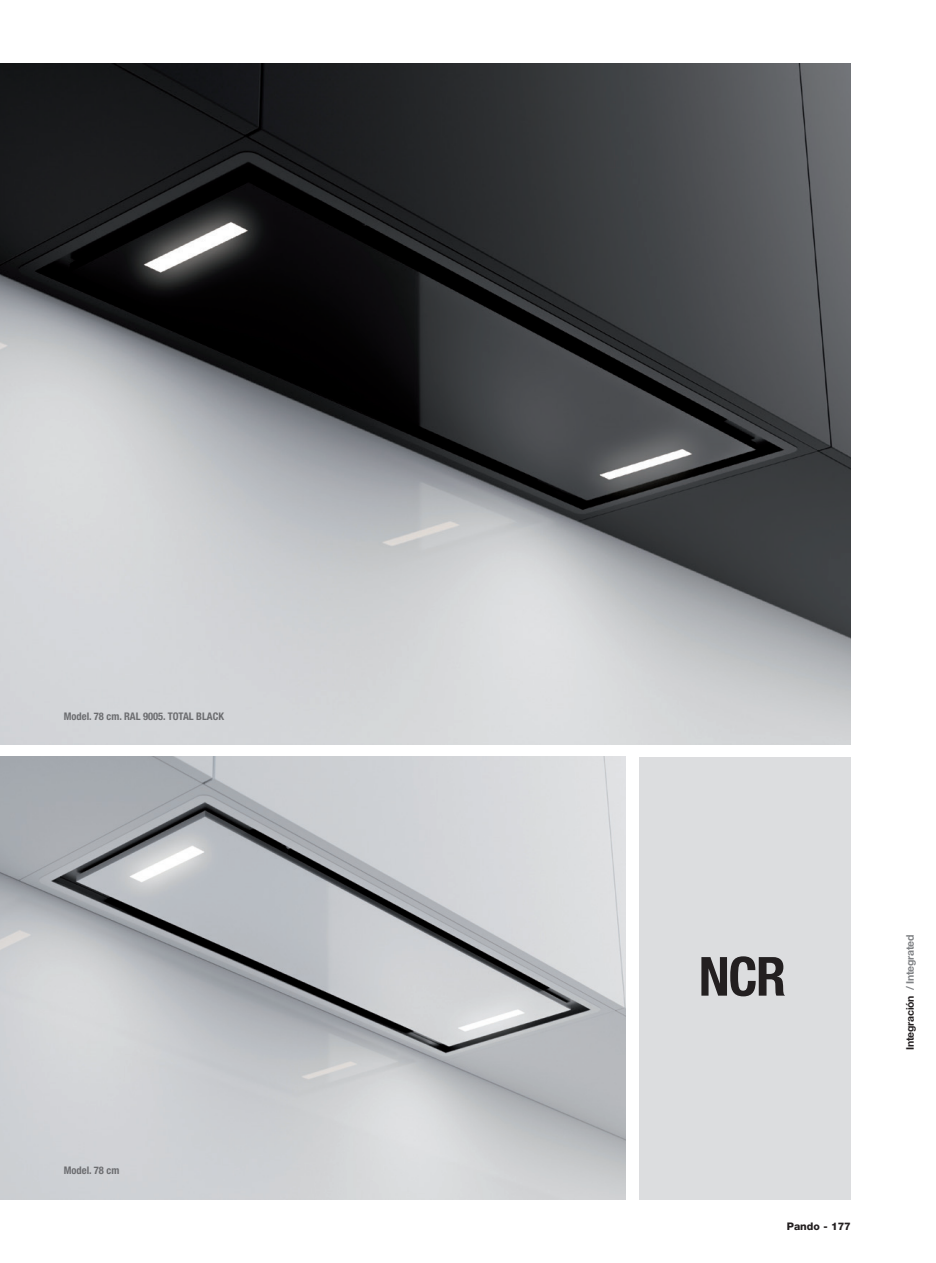
<style>
.page{position:relative;width:936px;height:1263px;background:#fff}
.page>*{position:absolute;margin:0;border:0;box-sizing:border-box;transform-origin:0 0}
.t1{font:700 condensed 54px "Helvetica Neue LT Std";color:#231f20}
.t2{font:700 condensed 10.5px "Helvetica Neue LT Std";color:#6c6d70}
.t3{font:700 10.5px "Helvetica Neue LT Std";letter-spacing:-.025em;color:#231f20}
.t4{font:800 10.5px "Helvetica Neue LT Std";letter-spacing:-.005em;color:#231f20}
.s1{color:#808285}
</style>
<div class="page">
<img style="left:0;top:64px;width:850px;height:680px">
<div style="left:639px;top:757px;width:211px;height:442px;background:#dcdddf"></div>
<img style="left:0;top:757px;width:626px;height:442px">
<p class="t2" style="left:64px;top:710px;width:162px">Model. 78 cm. RAL 9005. TOTAL BLACK</p>
<p class="t2" style="left:64px;top:1164px;width:57px">Model. 78 cm</p>
<p class="t1" style="left:698px;top:944px;width:89px">NCR</p>
<p class="t3" style="left:903px;top:1050px;width:117px;rotate:-90deg">Integración <span class="s1">/ Integrated</span></p>
<p class="t4" style="left:786px;top:1219px;width:65px">Pando - 177</p>
</div>
